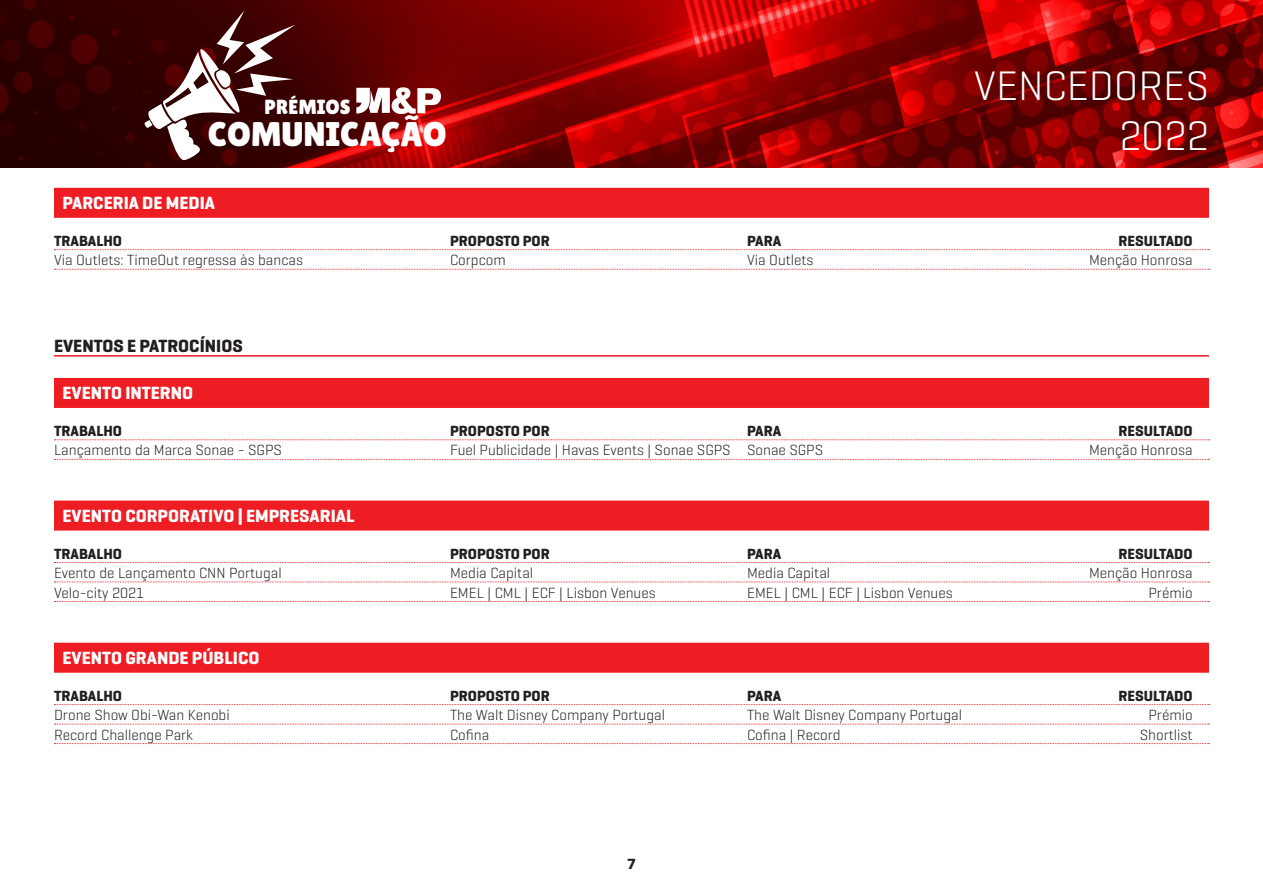
<style>
.page{position:relative;width:1263px;height:893px;background:#fff}
.page>*{position:absolute;margin:0;border:0;box-sizing:border-box;transform-origin:0 0}
.t1{font:300 42px "Geogrotesque";color:#fff}
.t2{font:34.2px "Lilita One";color:#fff}
.t3{font:20.4px "Lilita One";color:#fff}
.tit{font:700 18px "Geogrotesque";color:#fff}
.t4{font:700 18px "Geogrotesque";color:#231f20}
.t5{font:300 15px "Geogrotesque";color:#231f20}
.t6{font:700 15px "Geogrotesque";color:#231f20}
</style>
<div class="page">
<div style="left:54px;top:188px;width:1155px;height:30px;background:#ee1d23"></div>
<svg style="left:54px;top:249px;width:1155px;height:1px"></svg>
<svg style="left:54px;top:269px;width:1155px;height:1px"></svg>
<hr style="left:54px;top:355px;width:1155px;height:2px;background:#ee1d23">
<div style="left:54px;top:378px;width:1155px;height:30px;background:#ee1d23"></div>
<svg style="left:54px;top:439px;width:1155px;height:1px"></svg>
<svg style="left:54px;top:459px;width:1155px;height:1px"></svg>
<div style="left:54px;top:501px;width:1155px;height:30px;background:#ee1d23"></div>
<svg style="left:54px;top:562px;width:1155px;height:1px"></svg>
<svg style="left:54px;top:582px;width:1155px;height:1px"></svg>
<svg style="left:54px;top:601px;width:1155px;height:1px"></svg>
<div style="left:54px;top:643px;width:1155px;height:30px;background:#ee1d23"></div>
<svg style="left:54px;top:704px;width:1155px;height:1px"></svg>
<svg style="left:54px;top:724px;width:1155px;height:1px"></svg>
<svg style="left:54px;top:743px;width:1155px;height:1px"></svg>
<img style="left:0;top:0;width:1263px;height:168px">
<svg style="left:145px;top:10px;width:150px;height:150px"></svg>
<svg style="left:356px;top:87px;width:85px;height:27px"></svg>
<p class="t3" style="left:265px;top:95px;width:88px">PRÉMIOS</p>
<p class="t2" style="left:208px;top:114px;width:240px">COMUNICAÇÃO</p>
<p class="t1" style="left:974px;top:59px;width:236px">VENCEDORES</p>
<p class="t1" style="left:1119px;top:109px;width:91px">2022</p>
<p class="tit" style="left:63px;top:192px;width:154px">PARCERIA DE MEDIA</p>
<p class="t6" style="left:54px;top:231px;width:70px">TRABALHO</p>
<p class="t6" style="left:450px;top:231px;width:101px">PROPOSTO POR</p>
<p class="t6" style="left:747px;top:231px;width:36px">PARA</p>
<p class="t6" style="left:1118px;top:231px;width:76px">RESULTADO</p>
<p class="t5" style="left:54px;top:251px;width:250px">Via Outlets: TimeOut regressa às bancas</p>
<p class="t5" style="left:450px;top:251px;width:57px">Corpcom</p>
<p class="t5" style="left:747px;top:251px;width:68px">Via Outlets</p>
<p class="t5" style="left:1089px;top:251px;width:105px">Menção Honrosa</p>
<p class="t4" style="left:54px;top:335px;width:190px">EVENTOS E PATROCÍNIOS</p>
<p class="tit" style="left:63px;top:382px;width:132px">EVENTO INTERNO</p>
<p class="t6" style="left:54px;top:421px;width:70px">TRABALHO</p>
<p class="t6" style="left:450px;top:421px;width:101px">PROPOSTO POR</p>
<p class="t6" style="left:747px;top:421px;width:36px">PARA</p>
<p class="t6" style="left:1118px;top:421px;width:76px">RESULTADO</p>
<p class="t5" style="left:54px;top:441px;width:229px">Lançamento da Marca Sonae - SGPS</p>
<p class="t5" style="left:450px;top:441px;width:375px">Fuel Publicidade | Havas Events | Sonae SGPS Sonae SGPS</p>
<p class="t5" style="left:1089px;top:441px;width:105px">Menção Honrosa</p>
<p class="tit" style="left:63px;top:505px;width:293px">EVENTO CORPORATIVO | EMPRESARIAL</p>
<p class="t6" style="left:54px;top:544px;width:70px">TRABALHO</p>
<p class="t6" style="left:450px;top:544px;width:101px">PROPOSTO POR</p>
<p class="t6" style="left:747px;top:544px;width:36px">PARA</p>
<p class="t6" style="left:1118px;top:544px;width:76px">RESULTADO</p>
<p class="t5" style="left:54px;top:564px;width:229px">Evento de Lançamento CNN Portugal</p>
<p class="t5" style="left:450px;top:564px;width:85px">Media Capital</p>
<p class="t5" style="left:747px;top:564px;width:85px">Media Capital</p>
<p class="t5" style="left:1089px;top:564px;width:105px">Menção Honrosa</p>
<p class="t5" style="left:54px;top:583px;width:92px">Velo-city 2021</p>
<p class="t5" style="left:450px;top:583px;width:207px">EMEL | CML | ECF | Lisbon Venues</p>
<p class="t5" style="left:747px;top:583px;width:207px">EMEL | CML | ECF | Lisbon Venues</p>
<p class="t5" style="left:1148px;top:583px;width:46px">Prémio</p>
<p class="tit" style="left:63px;top:647px;width:198px">EVENTO GRANDE PÚBLICO</p>
<p class="t6" style="left:54px;top:686px;width:70px">TRABALHO</p>
<p class="t6" style="left:450px;top:686px;width:101px">PROPOSTO POR</p>
<p class="t6" style="left:747px;top:686px;width:36px">PARA</p>
<p class="t6" style="left:1118px;top:686px;width:76px">RESULTADO</p>
<p class="t5" style="left:54px;top:706px;width:177px">Drone Show Obi-Wan Kenobi</p>
<p class="t5" style="left:450px;top:706px;width:216px">The Walt Disney Company Portugal</p>
<p class="t5" style="left:747px;top:706px;width:216px">The Walt Disney Company Portugal</p>
<p class="t5" style="left:1148px;top:706px;width:46px">Prémio</p>
<p class="t5" style="left:54px;top:725px;width:140px">Record Challenge Park</p>
<p class="t5" style="left:450px;top:725px;width:41px">Cofina</p>
<p class="t5" style="left:747px;top:725px;width:95px">Cofina | Record</p>
<p class="t5" style="left:1140px;top:725px;width:54px">Shortlist</p>
<p class="t6" style="left:627px;top:855px;width:10px">7</p>
</div>
